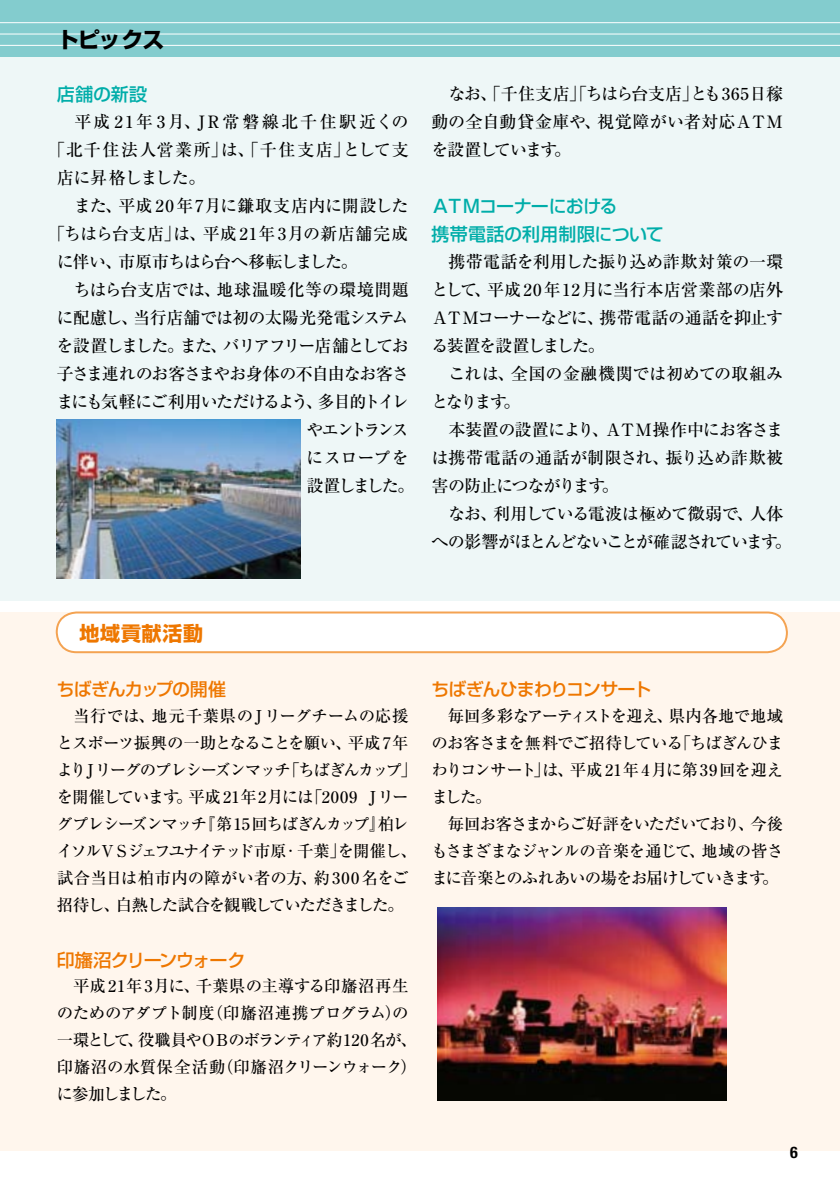
<style>
.page{position:relative;width:840px;height:1191px;background:#fff}
.page>*{position:absolute;margin:0;border:0;box-sizing:border-box;transform-origin:0 0}
.t1{font:700 22px "Shin Go";letter-spacing:-.045em;color:#000}
.t2{font:700 20px "Shin Go";letter-spacing:.035em;color:#e70}
.t3{font:500 18px "Shin Go";letter-spacing:-.05em;color:#e70}
.t4{font:500 18px/28px "Shin Go";letter-spacing:-.025em;color:#00ada9}
.t5{font:500 17px/28px "Ryumin";letter-spacing:-.03em;color:#000;text-align:justify}
.t6{font:500 17px "Ryumin";letter-spacing:-.065em;color:#000}
.t7{font:500 17px "Ryumin";letter-spacing:.04em;color:#000}
.t8{font:500 17px "Ryumin";letter-spacing:-.09em;color:#000}
.t9{font:500 17px "Ryumin";letter-spacing:-.095em;color:#000}
.t10{font:500 17px "Ryumin";letter-spacing:.08em;color:#000}
.t11{font:500 17px "Ryumin";letter-spacing:.025em;color:#000}
.t12{font:500 17px "Ryumin";letter-spacing:.015em;color:#000}
.t13{font:500 17px "Ryumin";letter-spacing:.15em;color:#000}
.t14{font:500 17px "Ryumin";letter-spacing:-.165em;color:#000}
.t15{font:500 16.4px/27px "Ryumin";letter-spacing:-.055em;color:#000}
.t16{font:500 16.4px/27px "Ryumin";letter-spacing:-.02em;color:#000}
.t17{font:700 condensed 16px "Helvetica Neue";color:#000}
</style>
<div class="page">
<div style="left:0;top:612px;width:839px;height:539px;background:#fff6ed"></div>
<div style="left:0;top:0;width:839px;height:600px;background:#eef7f7"></div>
<div style="left:0;top:0;width:839px;height:57px;background:#83ccce"></div>
<div style="left:57px;top:612px;width:729px;height:40px;background:#fff;border-radius:20px"></div>
<div style="left:56px;top:611px;width:731px;height:42px;border:2px solid #f4a352;border-radius:20px"></div>
<img style="left:57px;top:420px;width:243px;height:158px">
<hr style="left:0;top:34px;width:839px;height:1px;background:#fff">
<hr style="left:0;top:22px;width:839px;height:1px;background:#fff">
<hr style="left:0;top:45px;width:839px;height:1px;background:#fff">
<img style="left:437px;top:907px;width:289px;height:193px">
<h1 class="t1" style="left:57px;top:25px;width:109px">トピックス</h1>
<p class="t4" style="left:57px;top:79px;width:92px">店舗の新設</p>
<p class="t13" style="left:75px;top:111px;width:335px">平成21年3月、JR常磐線北千住駅近くの</p>
<p class="t10" style="left:48px;top:139px;width:361px">「北千住法人営業所」は、「千住支店」として支</p>
<p class="t5" style="left:57px;top:163px;width:150px">店に昇格しました。</p>
<p class="t11" style="left:57px;top:195px;width:353px">　また、平成20年7月に鎌取支店内に開設した</p>
<p class="t7" style="left:48px;top:223px;width:361px">「ちはら台支店」は、平成21年3月の新店舗完成</p>
<p class="t6" style="left:57px;top:251px;width:302px">に伴い、市原市ちはら台へ移転しました。</p>
<p class="t12" style="left:57px;top:279px;width:353px">　ちはら台支店では、地球温暖化等の環境問題</p>
<p class="t5" style="left:57px;top:303px;width:353px">に配慮し、当行店舗では初の太陽光発電システム</p>
<p class="t8" style="left:57px;top:335px;width:353px">を設置しました。また、バリアフリー店舗としてお</p>
<p class="t6" style="left:57px;top:363px;width:353px">子さま連れのお客さまやお身体の不自由なお客さ</p>
<p class="t9" style="left:56px;top:391px;width:353px">まにも気軽にご利用いただけるよう、多目的トイレ</p>
<p class="t14" style="left:306px;top:419px;width:104px">やエントランス</p>
<p class="t5" style="left:306px;top:443px;width:104px">にスロープを</p>
<p class="t5" style="left:306px;top:471px;width:110px">設置しました。</p>
<p class="t5" style="left:431px;top:79px;width:353px">　なお、「千住支店」「ちはら台支店」とも365日稼動の全自動貸金庫や、視覚障がい者対応ＡＴＭを設置しています。</p>
<p class="t4" style="left:431px;top:191px;width:234px">ＡＴＭコーナーにおける<br>携帯電話の利用制限について</p>
<p class="t5" style="left:431px;top:247px;width:362px;text-align:left">　携帯電話を利用した振り込め詐欺対策の一環として、平成20年12月に当行本店営業部の店外<br>ＡＴＭコーナーなどに、携帯電話の通話を抑止する装置を設置しました。<br>　これは、全国の金融機関では初めての取組みとなります。<br>　本装置の設置により、ＡＴＭ操作中にお客さまは携帯電話の通話が制限され、振り込め詐欺被害の防止につながります。<br>　なお、利用している電波は極めて微弱で、人体への影響がほとんどないことが確認されています。</p>
<p class="t2" style="left:79px;top:620px;width:125px">地域貢献活動</p>
<p class="t3" style="left:57px;top:678px;width:171px">ちばぎんカップの開催</p>
<p class="t15" style="left:57px;top:702px;width:361px">　当行では、地元千葉県のＪリーグチームの応援とスポーツ振興の一助となることを願い、平成 7年よりＪリーグのプレシーズンマッチ「ちばぎんカップ」を開催しています。平成 21年2月には「2009 Ｊリーグプレシーズンマッチ『第 15 回ちばぎんカップ』柏レイソルＶＳジェフユナイテッド市原・千葉」を開催し、試合当日は柏市内の障がい者の方、約300名をご招待し、白熱した試合を観戦していただきました。</p>
<p class="t3" style="left:57px;top:948px;width:190px">印旛沼クリーンウォーク</p>
<p class="t16" style="left:57px;top:972px;width:361px">　平成21年3月に、千葉県の主導する印旛沼再生のためのアダプト制度（印旛沼連携プログラム）の一環として、役職員やＯＢのボランティア約120名が、印旛沼の水質保全活動（印旛沼クリーンウォーク）に参加しました。</p>
<p class="t3" style="left:431px;top:678px;width:222px">ちばぎんひまわりコンサート</p>
<p class="t15" style="left:431px;top:702px;width:353px">　毎回多彩なアーティストを迎え、県内各地で地域のお客さまを無料でご招待している「ちばぎんひまわりコンサート」は、平成 21年4月に第39回を迎えました。<br>　毎回お客さまからご好評をいただいており、今後もさまざまなジャンルの音楽を通じて、地域の皆さまに音楽とのふれあいの場をお届けしていきます。</p>
<p class="t17" style="left:789px;top:1142px;width:9px">6</p>
</div>
